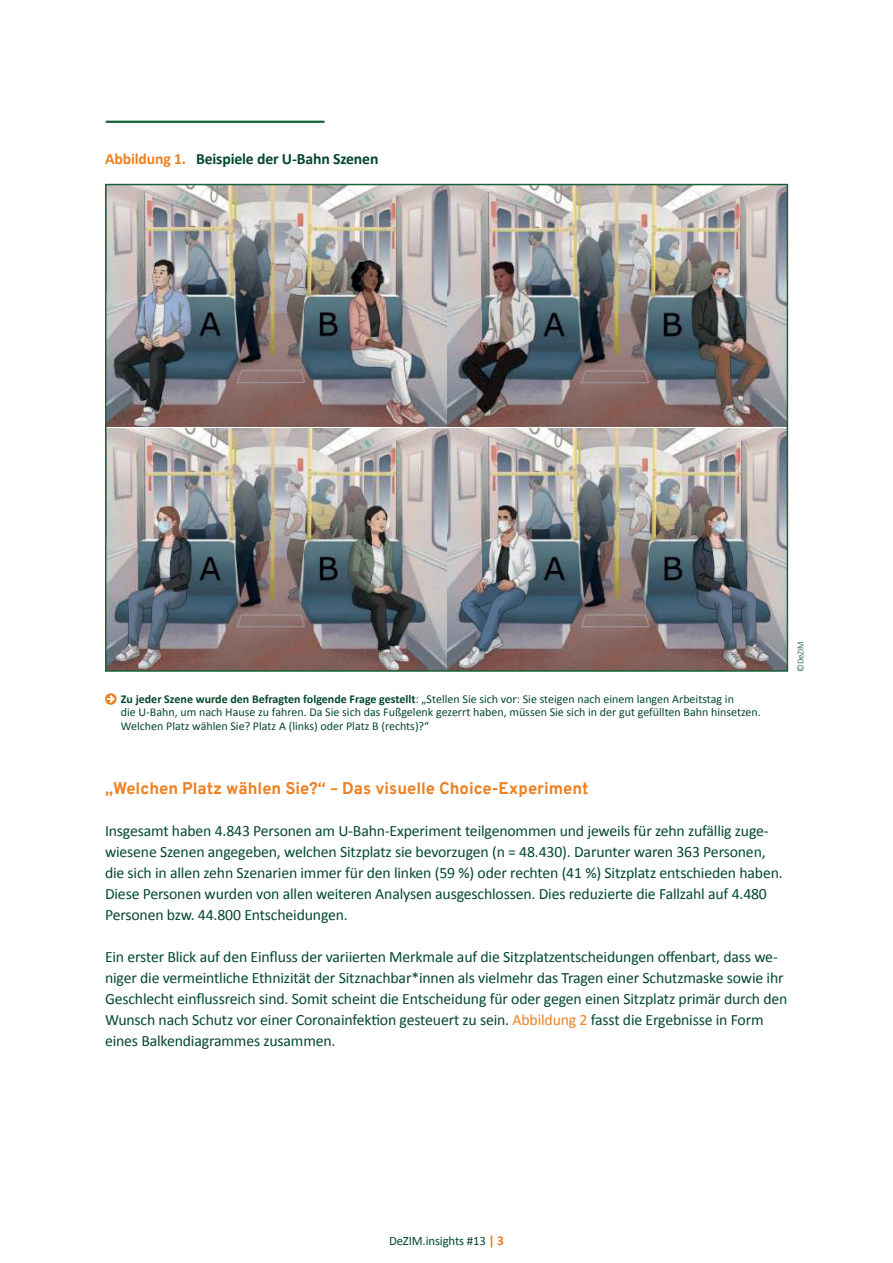
<style>
.page{position:relative;width:893px;height:1263px;background:#fff}
.page>*{position:absolute;margin:0;border:0;box-sizing:border-box;transform-origin:0 0}
.t1{font:800 16.5px "Overpass";color:#ed8123}
.t2{font:15.75px/21px "Calibri";letter-spacing:-.01em;color:#03492a}
.t3{font:700 15.75px "Calibri";letter-spacing:-.01em;color:#03492a}
.t4{font:12.75px "Calibri";letter-spacing:-.01em;color:#03492a}
.t5{font:12px/13.5px "Calibri";color:#03492a}
.t6{font:300 9px "Calibri";letter-spacing:-.015em;color:#03492a}
.s1{color:#ed8123}
.s2{font-weight:700}
.s3{font-weight:700;font-size:13.5px;color:#ed8123}
</style>
<div class="page">
<img style="left:108px;top:187px;width:677px;height:482px">
<hr style="left:106px;top:121px;width:218px;height:2px;background:#156239">
<div style="left:105px;top:184px;width:683px;height:488px;border:2px solid #156239"></div>
<svg style="left:105px;top:693px;width:12px;height:12px"></svg>
<p class="t3" style="left:105px;top:149px;width:275px"><span class="s1">Abbildung 1.</span> Beispiele der U-Bahn Szenen</p>
<p class="t5" style="left:121px;top:691px;width:642px"><span class="s2">Zu jeder Szene wurde den Befragten folgende Frage gestellt</span>: „Stellen Sie sich vor: Sie steigen nach einem langen Arbeitstag in<br>die U-Bahn, um nach Hause zu fahren. Da Sie sich das Fußgelenk gezerrt haben, müssen Sie sich in der gut gefüllten Bahn hinsetzen.<br>Welchen Platz wählen Sie? Platz A (links) oder Platz B (rechts)?“</p>
<p class="t6" style="left:795px;top:672px;width:32px;rotate:-90deg">©DeZIM</p>
<p class="t1" style="left:105px;top:776px;width:485px">„Welchen Platz wählen Sie?“ – Das visuelle Choice-Experiment</p>
<p class="t2" style="left:105px;top:819px;width:679px">Insgesamt haben 4.843 Personen am U-Bahn-Experiment teilgenommen und jeweils für zehn zufällig zuge&shy;wiesene Szenen angegeben, welchen Sitzplatz sie bevorzugen (n = 48.430). Darunter waren 363 Personen, die sich in allen zehn Szenarien immer für den linken (59 %) oder rechten (41 %) Sitzplatz entschieden haben.<br>Diese Personen wurden von allen weiteren Analysen ausgeschlossen. Dies reduzierte die Fallzahl auf 4.480<br>Personen bzw. 44.800 Entscheidungen.</p>
<p class="t2" style="left:105px;top:945px;width:684px">Ein erster Blick auf den Einfluss der variierten Merkmale auf die Sitzplatzentscheidungen offenbart, dass we&shy;niger die vermeintliche Ethnizität der Sitznachbar*innen als vielmehr das Tragen einer Schutzmaske sowie ihr Geschlecht einflussreich sind. Somit scheint die Entscheidung für oder gegen einen Sitzplatz primär durch den Wunsch nach Schutz vor einer Coronainfektion gesteuert zu sein. <span class="s1">Abbildung 2</span> fasst die Ergebnisse in Form eines Balkendiagrammes zusammen.</p>
<p class="t4" style="left:389px;top:1232px;width:116px">DeZIM.insights #13 <span class="s3">| 3</span></p>
</div>
